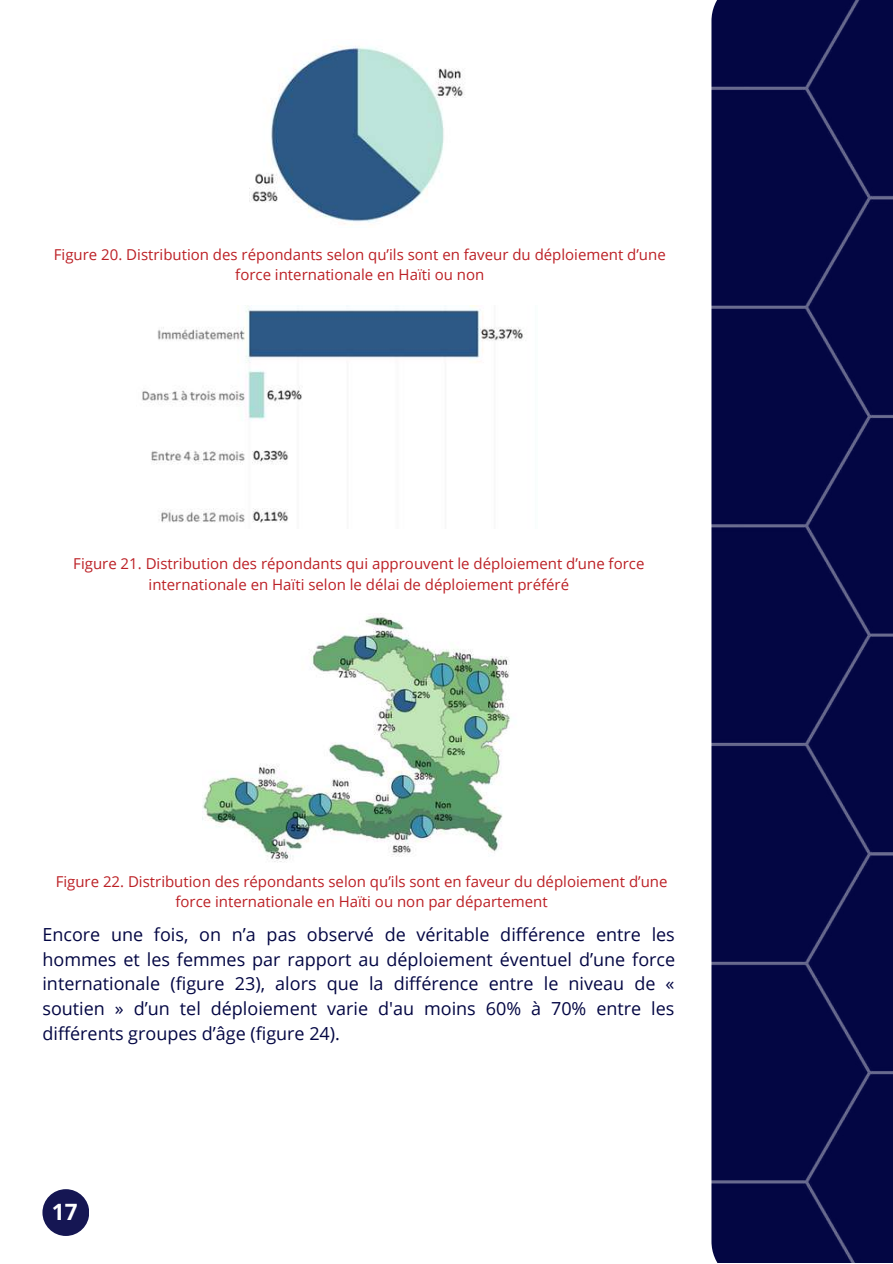
<style>
.page{position:relative;width:893px;height:1264px;background:#fff}
.page>*{position:absolute;margin:0;border:0;box-sizing:border-box;transform-origin:0 0}
.t1{font:700 22.5px "Open Sans";color:#fff}
.t2{font:18px/24.8px "Open Sans";color:#030643;text-align:justify}
.t3{font:15px/20.2px "Open Sans";color:#bc2025;text-align:center}
</style>
<div class="page">
<div style="left:711px;top:0;width:181px;height:1262px;background:#030643"></div>
<img style="left:249px;top:45px;width:216px;height:180px">
<img style="left:142px;top:306px;width:381px;height:217px">
<div style="left:42px;top:1189px;width:47px;height:46px;background:#151653;border-radius:50%"></div>
<img style="left:202px;top:613px;width:308px;height:249px">
<p class="t3" style="left:54px;top:243px;width:613px">Figure 20. Distribution des répondants selon qu’ils sont en faveur du déploiement d’une force internationale en Haïti ou non</p>
<p class="t3" style="left:73px;top:553px;width:572px">Figure 21. Distribution des répondants qui approuvent le déploiement d’une force internationale en Haïti selon le délai de déploiement préféré</p>
<p class="t3" style="left:56px;top:870px;width:613px">Figure 22. Distribution des répondants selon qu’ils sont en faveur du déploiement d’une force internationale en Haïti ou non par département</p>
<p class="t2" style="left:42px;top:921px;width:634px">Encore une fois, on n’a pas observé de véritable différence entre les hommes et les femmes par rapport au déploiement éventuel d’une force internationale (figure 23), alors que la différence entre le niveau de « soutien » d’un tel déploiement varie d'au moins 60% à 70% entre les différents groupes d’âge (figure 24).</p>
<h1 class="t1" style="left:52px;top:1196px;width:27px">17</h1>
</div>
